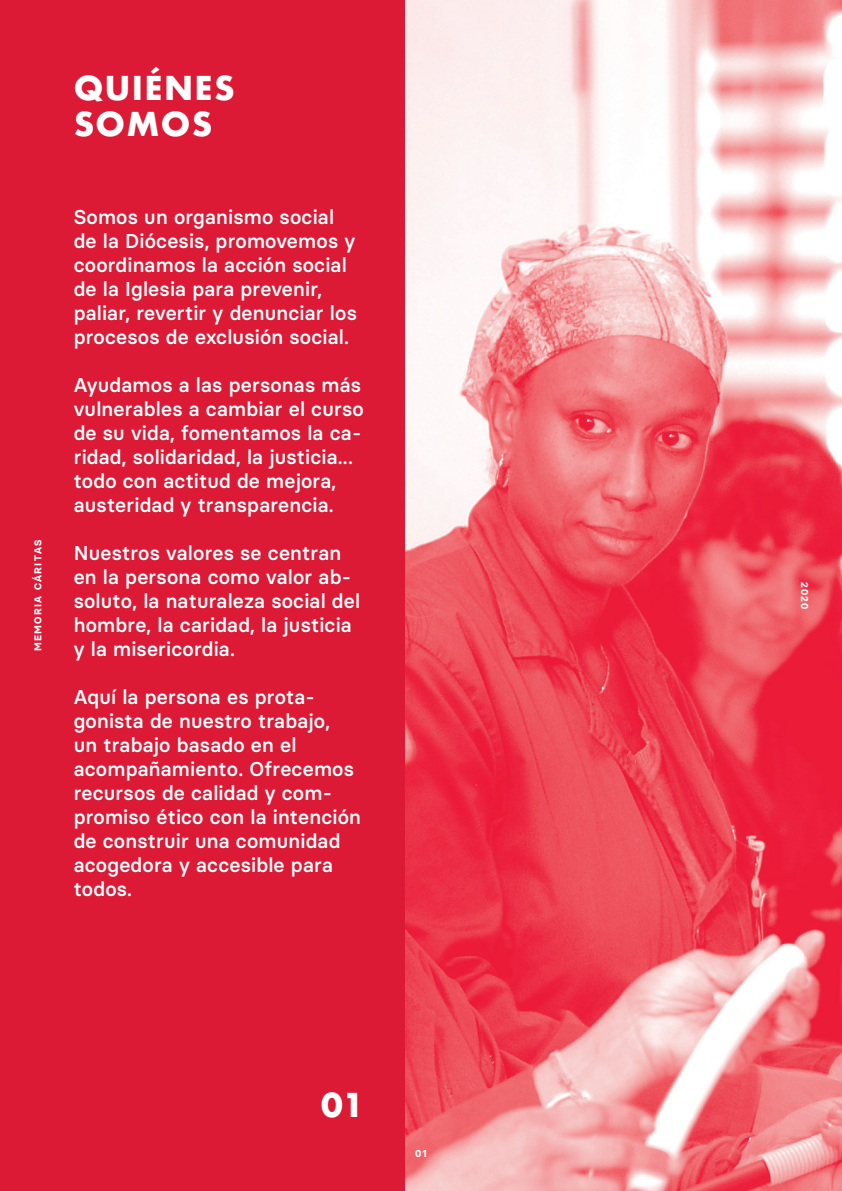
<style>
.page{position:relative;width:842px;height:1191px;background:#dc1a36}
.page>*{position:absolute;margin:0;border:0;box-sizing:border-box;transform-origin:0 0}
.t1{font:700 32px "Futura";letter-spacing:.04em;color:#fff}
.t2{font:500 20px/24px "Basier Circle";letter-spacing:.01em;color:#fff}
.t3{font:700 10px "Basier Circle";letter-spacing:.13em;color:#fff}
</style>
<div class="page">
<img style="left:405px;top:0;width:437px;height:1191px">
<p class="t3" style="left:32px;top:651px;width:113px;rotate:-90deg">MEMORIA CÁRITAS</p>
<p class="t1" style="left:74px;top:65px;width:162px">QUIÉNES</p>
<p class="t1" style="left:74px;top:101px;width:140px">SOMOS</p>
<p class="t2" style="left:74px;top:205px;width:285px">Somos un organismo social de la Diócesis, promovemos y coordinamos la acción social de la Iglesia para prevenir, paliar, revertir y denunciar los procesos de exclusión social.</p>
<p class="t2" style="left:74px;top:373px;width:292px">Ayudamos a las personas más vulnerables a cambiar el curso de su vida, fomentamos la ca&shy;ridad, solidaridad, la justicia... todo con actitud de mejora, austeridad y transparencia.</p>
<p class="t2" style="left:74px;top:541px;width:288px">Nuestros valores se centran en la persona como valor ab&shy;soluto, la naturaleza social del hombre, la caridad, la justicia y la misericordia.</p>
<p class="t2" style="left:74px;top:685px;width:289px">Aquí la persona es prota&shy;gonista de nuestro trabajo,<br>un trabajo basado en el acompañamiento. Ofrecemos recursos de calidad y com&shy;promiso ético con la intención de construir una comunidad acogedora y accesible para todos.</p>
<p class="t1" style="left:321px;top:1082px;width:45px">01</p>
<p class="t3" style="left:415px;top:1147px;width:13px">01</p>
<p class="t3" style="left:811px;top:581px;width:29px;rotate:90deg">2020</p>
</div>
